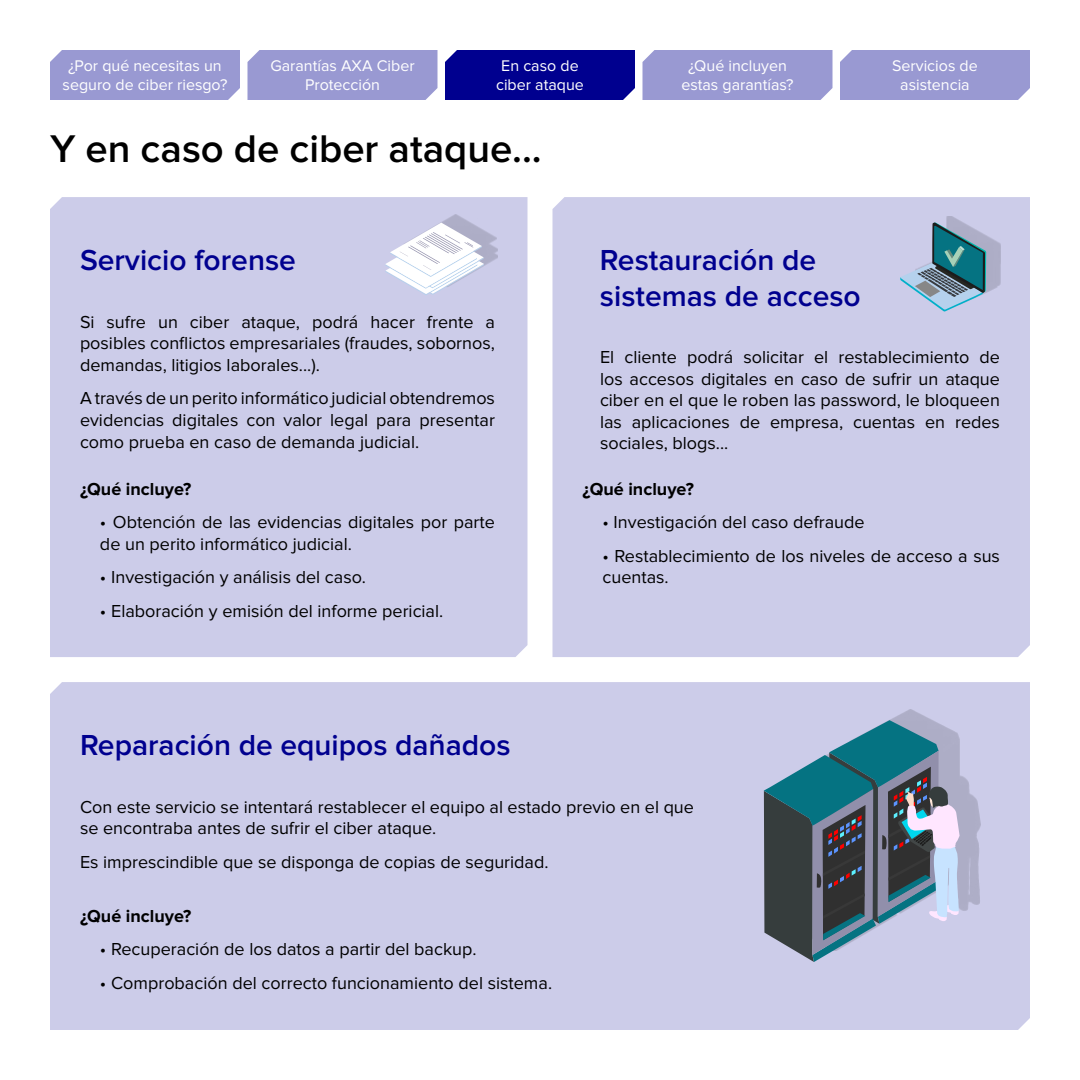
<style>
.page{position:relative;width:1080px;height:1080px;background:#fff}
.page>*{position:absolute;margin:0;border:0;box-sizing:border-box;transform-origin:0 0}
.t1{font:600 40px "Proxima Nova";color:#000}
.t2{font:600 30px/36px "Proxima Nova";color:#00008f}
.t3{font:18px/21.6px "Proxima Nova";color:#000;text-align:justify}
.t4{font:700 18px "Proxima Nova";color:#000}
.t5{font:16px/19.2px "Proxima Nova";color:#fff;text-align:center}
</style>
<div class="page">
<div style="left:50px;top:197px;width:478px;height:460px;background:#cccce9"></div>
<div style="left:50px;top:682px;width:980px;height:348px;background:#cccce9"></div>
<div style="left:552px;top:197px;width:478px;height:460px;background:#cccce9"></div>
<div style="left:398px;top:214px;width:100px;height:74px;background:#000;opacity:.15"></div>
<svg style="left:385px;top:223px;width:99px;height:72px"></svg>
<div style="left:915px;top:216px;width:86px;height:89px;background:#000;opacity:.15"></div>
<svg style="left:900px;top:223px;width:86px;height:89px;background:#7ea1b5"></svg>
<div style="left:785px;top:709px;width:196px;height:242px;background:#000;opacity:.15"></div>
<svg style="left:764px;top:720px;width:196px;height:242px;background:#6b8191"></svg>
<div style="left:50px;top:50px;width:190px;height:50px;background:#9999d2"></div>
<div style="left:248px;top:50px;width:190px;height:50px;background:#9999d2"></div>
<div style="left:445px;top:50px;width:190px;height:50px;background:#00008f"></div>
<div style="left:642px;top:50px;width:190px;height:50px;background:#9999d2"></div>
<div style="left:840px;top:50px;width:190px;height:50px;background:#9999d2"></div>
<p class="t5" style="left:63px;top:57px;width:166px">¿Por qué necesitas un seguro de ciber riesgo?</p>
<p class="t5" style="left:270px;top:57px;width:146px">Garantías AXA Ciber<br>Protección</p>
<p class="t5" style="left:496px;top:57px;width:89px">En caso de ciber ataque</p>
<p class="t5" style="left:681px;top:57px;width:114px">¿Qué incluyen estas garantías?</p>
<p class="t5" style="left:892px;top:57px;width:87px">Servicios de asistencia</p>
<h1 class="t1" style="left:50px;top:130px;width:493px">Y en caso de ciber ataque...</h1>
<h2 class="t2" style="left:80px;top:243px;width:217px">Servicio forense</h2>
<p class="t3" style="left:80px;top:312px;width:417px">Si sufre un ciber ataque, podrá hacer frente a posibles conflictos empresariales (fraudes, sobornos, demandas, litigios laborales...).</p>
<p class="t3" style="left:80px;top:388px;width:417px">A través de un perito informático judicial obtendremos evidencias digitales con valor legal para presentar como prueba en caso de demanda judicial.</p>
<p class="t4" style="left:80px;top:480px;width:113px">¿Qué incluye?</p>
<p class="t3" style="left:100px;top:512px;width:397px">• Obtención de las evidencias digitales por parte de un perito informático judicial.</p>
<p class="t3" style="left:100px;top:567px;width:268px">• Investigación y análisis del caso.</p>
<p class="t3" style="left:100px;top:601px;width:345px">• Elaboración y emisión del informe pericial.</p>
<h2 class="t2" style="left:600px;top:243px;width:262px">Restauración de sistemas de acceso</h2>
<p class="t3" style="left:600px;top:347px;width:402px">El cliente podrá solicitar el restablecimiento de los accesos digitales en caso de sufrir un ataque ciber en el que le roben las password, le bloqueen las aplicaciones de empresa, cuentas en redes sociales, blogs...</p>
<p class="t4" style="left:583px;top:480px;width:113px">¿Qué incluye?</p>
<p class="t3" style="left:603px;top:512px;width:264px">• Investigación del caso defraude</p>
<p class="t3" style="left:603px;top:546px;width:399px">• Restablecimiento de los niveles de acceso a sus cuentas.</p>
<h2 class="t2" style="left:80px;top:729px;width:432px">Reparación de equipos dañados</h2>
<p class="t3" style="left:80px;top:797px;width:616px">Con este servicio se intentará restablecer el equipo al estado previo en el que se encontraba antes de sufrir el ciber ataque.</p>
<p class="t3" style="left:80px;top:852px;width:470px">Es imprescindible que se disponga de copias de seguridad.</p>
<p class="t4" style="left:80px;top:907px;width:113px">¿Qué incluye?</p>
<p class="t3" style="left:100px;top:939px;width:378px">• Recuperación de los datos a partir del backup.</p>
<p class="t3" style="left:100px;top:973px;width:454px">• Comprobación del correcto funcionamiento del sistema.</p>
</div>
